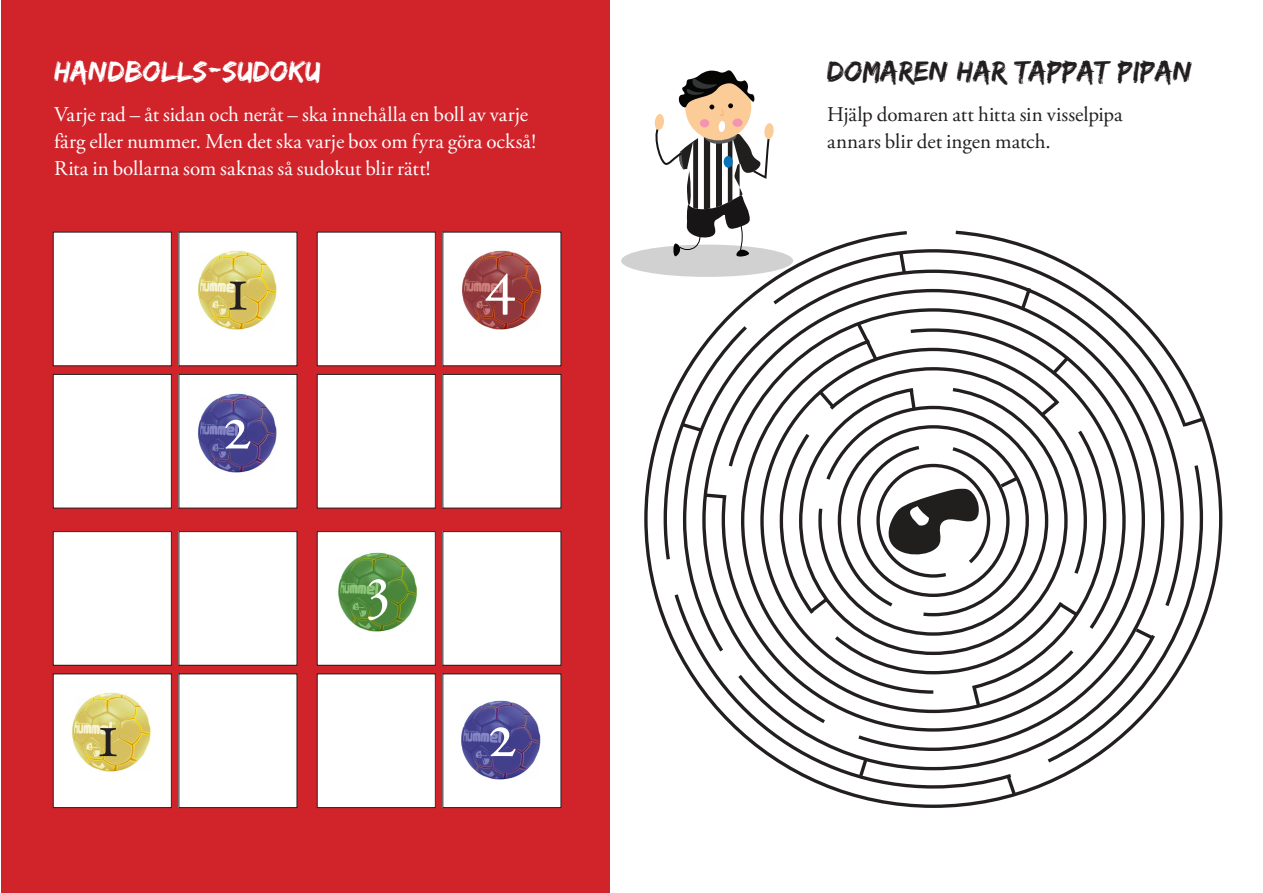
<style>
.page{position:relative;width:1263px;height:893px;background:#fff}
.page>*{position:absolute;margin:0;border:0;box-sizing:border-box;transform-origin:0 0}
.bröd_LL{font:66px "Adobe Garamond Pro";color:#fff}
.bröd_LL-2{font:66px "Adobe Garamond Pro";color:#231f20}
.Rubrik_Handboll{font:30px "Edo SZ";letter-spacing:.01em;color:#231f20}
.Rubrik_Handboll-2{font:30px "Edo SZ";letter-spacing:.01em;color:#fff}
.Brödtext{font:21px/27px "Adobe Garamond Pro";color:#fff}
.Brödtext-2{font:21px/27px "Adobe Garamond Pro";color:#231f20}
</style>
<div class="page">
<div style="left:1px;top:0;width:608px;height:893px;background:#d1232a"></div>
<div style="left:53px;top:232px;width:118px;height:134px;background:#fff"></div>
<div style="left:53px;top:232px;width:119px;height:134px;border:1px solid #231f20"></div>
<div style="left:53px;top:532px;width:118px;height:133px;background:#fff"></div>
<div style="left:53px;top:531px;width:119px;height:135px;border:1px solid #231f20"></div>
<div style="left:317px;top:232px;width:118px;height:134px;background:#fff"></div>
<div style="left:317px;top:232px;width:119px;height:134px;border:1px solid #231f20"></div>
<div style="left:317px;top:532px;width:118px;height:133px;background:#fff"></div>
<div style="left:317px;top:531px;width:119px;height:135px;border:1px solid #231f20"></div>
<div style="left:53px;top:374px;width:118px;height:134px;background:#fff"></div>
<div style="left:53px;top:374px;width:119px;height:134px;border:1px solid #231f20"></div>
<div style="left:53px;top:674px;width:118px;height:133px;background:#fff"></div>
<div style="left:53px;top:673px;width:119px;height:135px;border:1px solid #231f20"></div>
<div style="left:317px;top:374px;width:118px;height:134px;background:#fff"></div>
<div style="left:317px;top:374px;width:119px;height:134px;border:1px solid #231f20"></div>
<div style="left:317px;top:674px;width:118px;height:133px;background:#fff"></div>
<div style="left:317px;top:673px;width:119px;height:135px;border:1px solid #231f20"></div>
<div style="left:179px;top:232px;width:118px;height:134px;background:#fff"></div>
<div style="left:179px;top:532px;width:118px;height:133px;background:#fff"></div>
<div style="left:178px;top:531px;width:119px;height:135px;border:1px solid #231f20"></div>
<div style="left:443px;top:232px;width:118px;height:134px;background:#fff"></div>
<div style="left:443px;top:532px;width:118px;height:133px;background:#fff"></div>
<div style="left:442px;top:531px;width:119px;height:135px;border:1px solid #231f20"></div>
<div style="left:179px;top:374px;width:118px;height:134px;background:#fff"></div>
<div style="left:179px;top:674px;width:118px;height:133px;background:#fff"></div>
<div style="left:443px;top:374px;width:118px;height:134px;background:#fff"></div>
<div style="left:443px;top:674px;width:118px;height:133px;background:#fff"></div>
<img style="left:72px;top:692px;width:79px;height:80px">
<img style="left:461px;top:700px;width:80px;height:80px">
<img style="left:198px;top:250px;width:79px;height:80px">
<img style="left:198px;top:393px;width:79px;height:80px">
<img style="left:338px;top:552px;width:79px;height:80px">
<img style="left:462px;top:250px;width:80px;height:80px">
<svg style="left:644px;top:230px;width:579px;height:578px"></svg>
<svg style="left:774px;top:247px;width:415px;height:184px"></svg>
<svg style="left:681px;top:268px;width:504px;height:323px"></svg>
<svg style="left:1127px;top:462px;width:78px;height:303px"></svg>
<svg style="left:672px;top:591px;width:332px;height:199px"></svg>
<svg style="left:662px;top:323px;width:88px;height:240px"></svg>
<svg style="left:897px;top:249px;width:11px;height:28px"></svg>
<svg style="left:1181px;top:415px;width:25px;height:14px"></svg>
<svg style="left:1004px;top:772px;width:15px;height:27px"></svg>
<svg style="left:857px;top:772px;width:13px;height:8px"></svg>
<svg style="left:735px;top:631px;width:423px;height:141px"></svg>
<svg style="left:1132px;top:625px;width:25px;height:17px"></svg>
<svg style="left:907px;top:327px;width:220px;height:306px"></svg>
<svg style="left:853px;top:318px;width:27px;height:46px"></svg>
<svg style="left:1049px;top:352px;width:24px;height:25px"></svg>
<svg style="left:1019px;top:284px;width:15px;height:28px"></svg>
<div style="left:621px;top:245px;width:172px;height:32px;background:#d2d1d1;border-radius:50%"></div>
<svg style="left:651px;top:70px;width:123px;height:187px"></svg>
<svg style="left:778px;top:387px;width:330px;height:322px"></svg>
<p class="Rubrik_Handboll-2" style="left:54px;top:54px;width:268px">HANDBOLLS-SUDOKU</p>
<p class="Brödtext" style="left:54px;top:102px;width:483px">Varje rad – åt sidan och neråt – ska innehålla en boll av varje färg eller nummer. Men det ska varje box om fyra göra också!<br>Rita in bollarna som saknas så sudokut blir rätt!</p>
<p class="bröd_LL-2" style="left:227px;top:249px;width:23px">1</p>
<p class="bröd_LL" style="left:222px;top:388px;width:31px">2</p>
<p class="bröd_LL-2" style="left:97px;top:695px;width:23px">1</p>
<p class="bröd_LL" style="left:484px;top:242px;width:33px">4</p>
<p class="bröd_LL" style="left:366px;top:547px;width:27px">3</p>
<p class="bröd_LL" style="left:487px;top:695px;width:31px">2</p>
<p class="Rubrik_Handboll" style="left:827px;top:54px;width:366px">DOMAREN HAR TAPPAT PIPAN</p>
<p class="Brödtext-2" style="left:827px;top:102px;width:297px">Hjälp domaren att hitta sin visselpipa annars blir det ingen match.</p>
</div>
